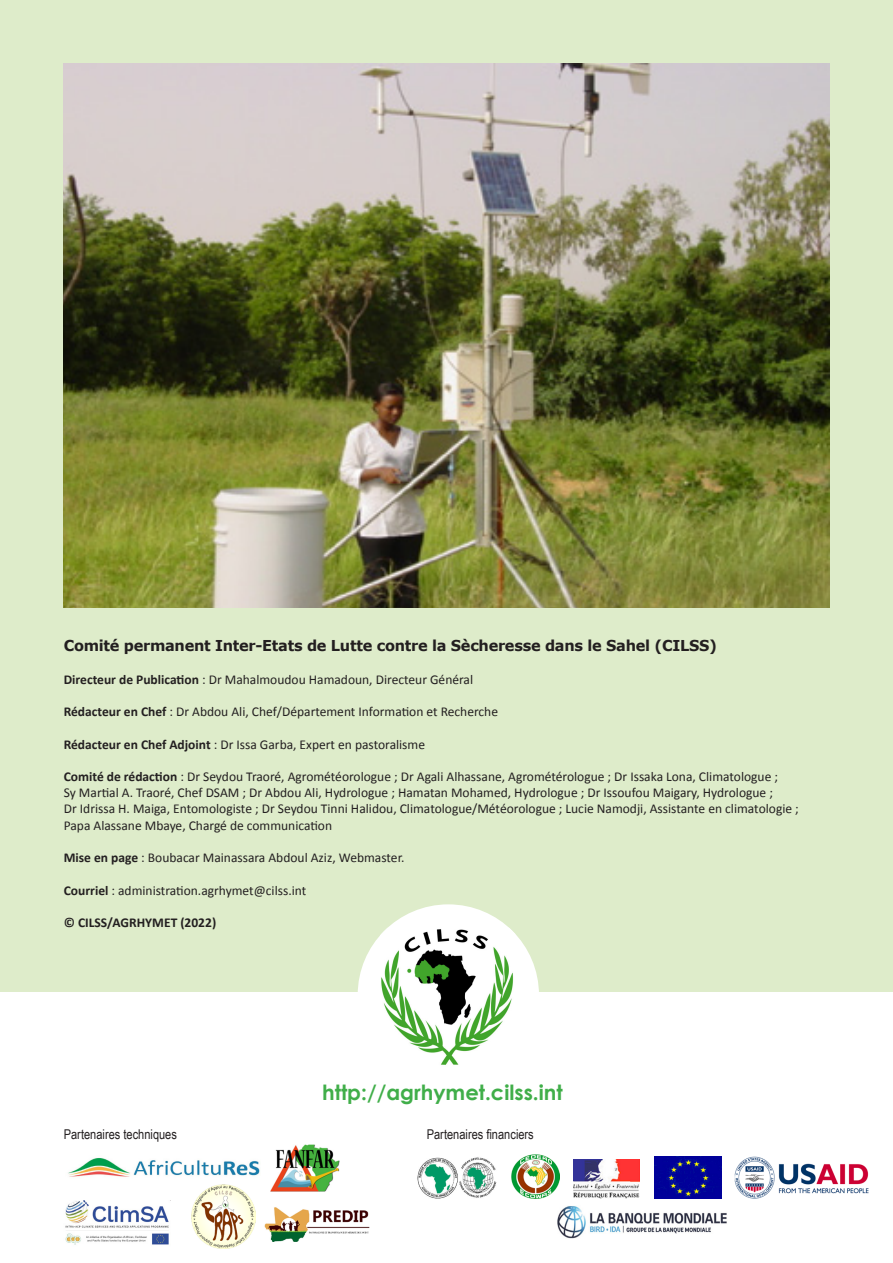
<style>
.page{position:relative;width:893px;height:1263px;background:#fff}
.page>*{position:absolute;margin:0;border:0;box-sizing:border-box;transform-origin:0 0}
.t1{font:700 21px "Century Gothic";color:#40ae49}
.t2{font:700 15px "Verdana";letter-spacing:-.02em;color:#231f20}
.t3{font:13.5px/16.2px "Calibri";color:#231f20}
.t4{font:13.5px "Arial Narrow";color:#231f20}
.t5{font:700 13.5px "Calibri";color:#231f20}
.s1{font-weight:700}
</style>
<div class="page">
<div style="left:0;top:0;width:893px;height:992px;background:#deecca"></div>
<img style="left:734px;top:1157px;width:134px;height:41px">
<img style="left:512px;top:1154px;width:48px;height:45px">
<img style="left:654px;top:1157px;width:68px;height:42px">
<img style="left:574px;top:1160px;width:65px;height:38px">
<img style="left:417px;top:1157px;width:80px;height:42px">
<img style="left:68px;top:1144px;width:271px;height:48px">
<div style="left:358px;top:904px;width:181px;height:182px;background:#fff;border-radius:50%"></div>
<img style="left:380px;top:928px;width:134px;height:137px">
<img style="left:64px;top:64px;width:765px;height:543px">
<img style="left:191px;top:1185px;width:64px;height:63px">
<img style="left:65px;top:1200px;width:104px;height:45px">
<img style="left:557px;top:1206px;width:170px;height:33px">
<img style="left:264px;top:1207px;width:106px;height:35px">
<p class="t2" style="left:64px;top:635px;width:655px">Comité permanent Inter-Etats de Lutte contre la Sècheresse dans le Sahel (CILSS)</p>
<p class="t3" style="left:64px;top:671px;width:411px"><span class="s1">Directeur de Publication</span> : Dr Mahalmoudou Hamadoun, Directeur Général</p>
<p class="t3" style="left:64px;top:703px;width:436px"><span class="s1">Rédacteur en Chef</span> : Dr Abdou Ali, Chef/Département Information et Recherche</p>
<p class="t3" style="left:64px;top:736px;width:363px"><span class="s1">Rédacteur en Chef Adjoint</span> : Dr Issa Garba, Expert en pastoralisme</p>
<p class="t3" style="left:64px;top:768px;width:736px"><span class="s1">Comité de rédaction</span> : Dr Seydou Traoré, Agrométéorologue ; Dr Agali Alhassane, Agrométérologue ; Dr Issaka Lona, Climatologue ;<br>Sy Martial A. Traoré, Chef DSAM ; Dr Abdou Ali, Hydrologue ; Hamatan Mohamed, Hydrologue ; Dr Issoufou Maigary, Hydrologue ;<br>Dr Idrissa H. Maiga, Entomologiste ; Dr Seydou Tinni Halidou, Climatologue/Météorologue ; Lucie Namodji, Assistante en climatologie ; Papa Alassane Mbaye, Chargé de communication</p>
<p class="t3" style="left:64px;top:849px;width:342px"><span class="s1">Mise en page</span> : Boubacar Mainassara Abdoul Aziz, Webmaster.</p>
<p class="t3" style="left:64px;top:881px;width:244px"><span class="s1">Courriel</span> : administration.agrhymet@cilss.int</p>
<p class="t5" style="left:64px;top:913px;width:154px">© CILSS/AGRHYMET (2022)</p>
<p class="t1" style="left:322px;top:1076px;width:242px">http://agrhymet.cilss.int</p>
<p class="t4" style="left:64px;top:1124px;width:115px">Partenaires techniques</p>
<p class="t4" style="left:427px;top:1124px;width:109px">Partenaires financiers</p>
</div>
